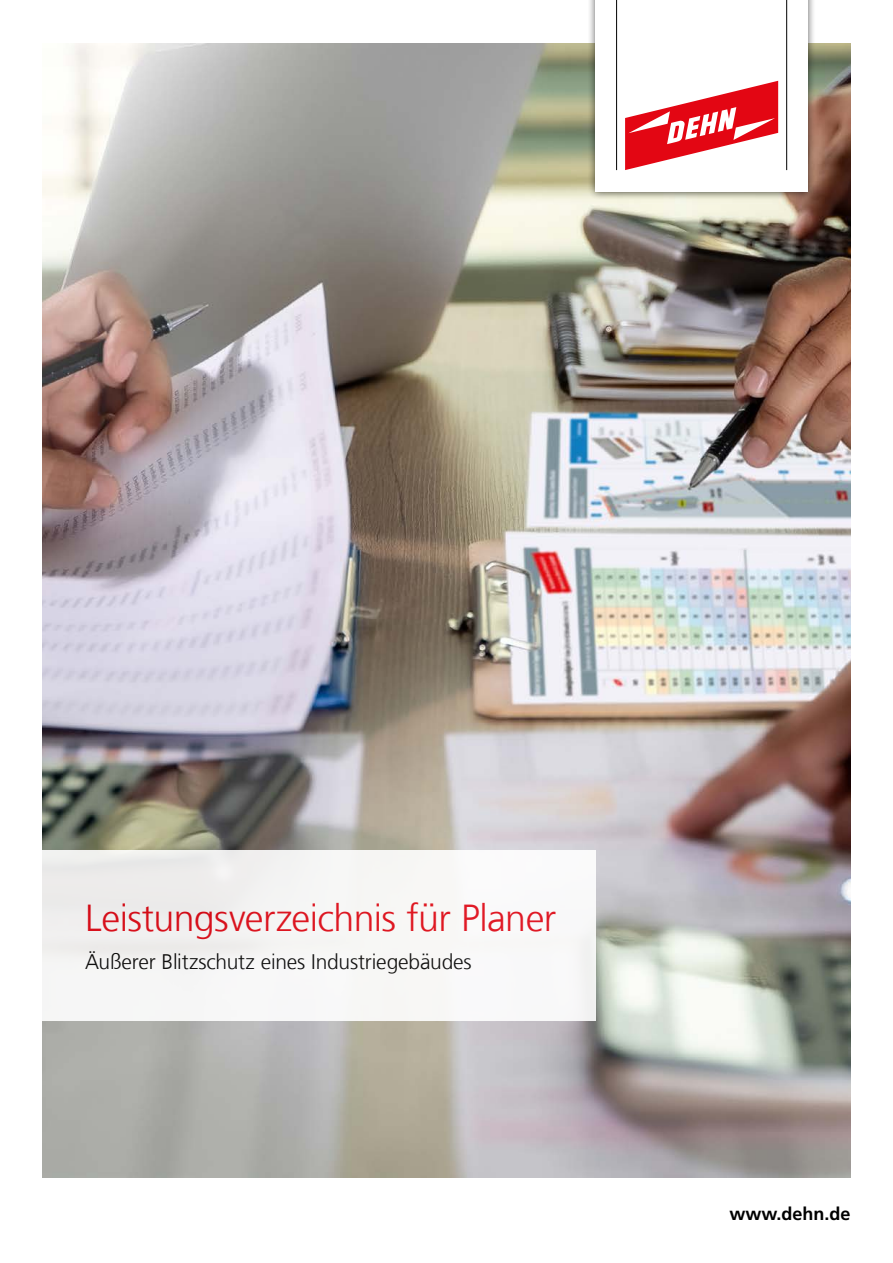
<style>
.page{position:relative;width:893px;height:1263px;background:#fff}
.page>*{position:absolute;margin:0;border:0;box-sizing:border-box;transform-origin:0 0}
.t1{font:300 37.5px "Frutiger LT Com";letter-spacing:-.015em;color:#e30613}
.t2{font:300 21px "Frutiger LT Com";letter-spacing:-.01em;color:#000}
.t3{font:700 18px "Frutiger LT Com";color:#000}
</style>
<div class="page">
<img style="left:43px;top:43px;width:807px;height:1134px">
<div style="left:587px;top:0;width:229px;height:199px;background:#000;opacity:.65"></div>
<div style="left:595px;top:0;width:213px;height:191px;background:#fff"></div>
<svg style="left:625px;top:81px;width:153px;height:89px"></svg>
<hr style="left:616px;top:0;width:1px;height:170px;background:#000">
<hr style="left:786px;top:0;width:1px;height:170px;background:#000">
<div style="left:0;top:850px;width:595px;height:170px;background:#f7f7f5"></div>
<h1 class="t1" style="left:85px;top:896px;width:473px">Leistungsverzeichnis für Planer</h1>
<p class="t2" style="left:85px;top:949px;width:388px">Äußerer Blitzschutz eines Industriegebäudes</p>
<p class="t3" style="left:729px;top:1204px;width:123px">www.dehn.de</p>
</div>
